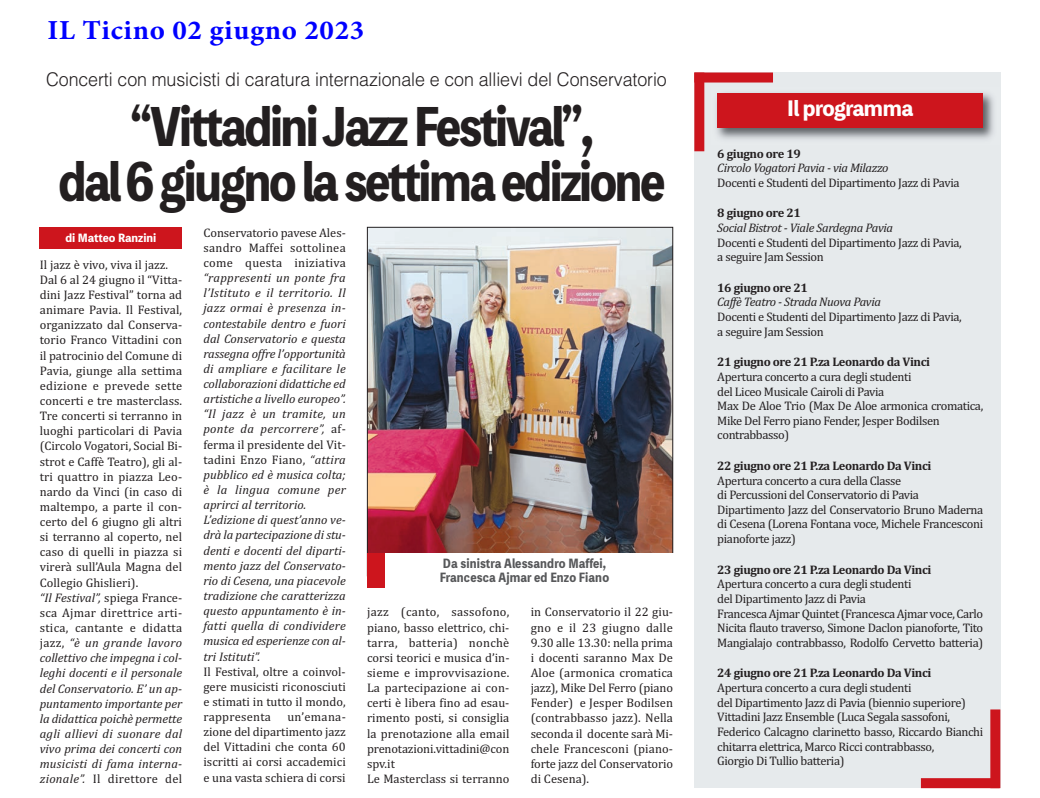
<style>
.page{position:relative;width:1040px;height:798px;background:#fff}
.page>*{position:absolute;margin:0;border:0;box-sizing:border-box;transform-origin:0 0}
.t1{font:50px/55px "Toppan Bunkyu Midashi Gothic Std N Extra Bold Proportional";letter-spacing:-.055em;color:#231f20;text-align:center;scale:.89 1}
.t2{font:700 27.5px "Minion Pro";letter-spacing:.02em;color:#00f;scale:1.05 1}
.t3{font:20px "Toppan Bunkyu Midashi Gothic Std N Extra Bold Proportional";letter-spacing:-.025em;color:#fff}
.t4{font:300 18.75px "Helvetica";letter-spacing:-.005em;color:#231f20;scale:.95 1}
.t5{font:12.5px/14.6px "Cambria";letter-spacing:-.03em;color:#231f20}
.t6{font:12.5px/15.1px "Cambria";letter-spacing:.005em;color:#231f20}
.t7{font:italic 12.5px/15.1px "Cambria";color:#231f20}
.t8{font:12px/13.2px "Toppan Bunkyu Midashi Gothic Std N Extra Bold Proportional";letter-spacing:.01em;color:#57585a;scale:.92 1}
.t9{font:10.75px "Toppan Bunkyu Midashi Gothic Std N Extra Bold Proportional";color:#fff}
.s1{font-style:italic}
.s2{font-style:normal}
.s3{font-weight:700}
</style>
<div class="page">
<img style="left:369px;top:229px;width:302px;height:324px">
<div style="left:367px;top:553px;width:18px;height:35px;background:#cd151d"></div>
<div style="left:40px;top:227px;width:142px;height:22px;background:#cd151d"></div>
<div style="left:694px;top:72px;width:306px;height:716px;background:#e6eaec"></div>
<img style="left:716px;top:93px;width:278px;height:46px">
<div style="left:717px;top:93px;width:266px;height:35px;background:#cd151d"></div>
<div style="left:694px;top:72px;width:79px;height:10px;background:#cd151d"></div>
<div style="left:694px;top:73px;width:10px;height:78px;background:#cd151d"></div>
<div style="left:921px;top:778px;width:78px;height:10px;background:#cd151d"></div>
<div style="left:990px;top:709px;width:10px;height:79px;background:#cd151d"></div>
<p class="t2" style="left:48px;top:10px;width:303px">IL Ticino 02 giugno 2023</p>
<p class="t4" style="left:46px;top:72px;width:655px">Concerti con musicisti di caratura internazionale e con allievi del Conservatorio</p>
<p class="t1" style="left:59px;top:104px;width:683px">“Vittadini Jazz Festival”,<br>dal 6 giugno la settima edizione</p>
<p class="t9" style="left:65px;top:233px;width:92px">di Matteo Ranzini</p>
<p class="t6" style="left:40px;top:258px;width:144px">Il jazz è vivo, viva il jazz.<br>Dal 6 al 24 giugno il “Vitta&shy;dini Jazz Festival” torna ad animare Pavia. Il Festival, organizzato dal Conserva&shy;torio Franco Vittadini con il patrocinio del Comune di<br>Pavia, giunge alla settima edizione e prevede sette concerti e tre masterclass.<br>Tre concerti si terranno in luoghi particolari di Pavia (Circolo Vogatori, Social Bi&shy;strot e Caffè Teatro), gli al&shy;tri quattro in piazza Leo&shy;nardo da Vinci (in caso di maltempo, a parte il con&shy;certo del 6 giugno gli altri si terranno al coperto, nel caso di quelli in piazza si virerà sull’Aula Magna del<br>Collegio Ghislieri).<br><span class="s1">“Il Festival”,</span> spiega France&shy;sca Ajmar direttrice arti&shy;stica, cantante e didatta jazz, <span class="s1">“è un grande lavoro collettivo che impegna i col‐ leghi docenti e il personale del Conservatorio. E’ un ap‐ puntamento importante per la didattica poichè permette agli allievi di suonare dal vivo prima dei concerti con musicisti di fama interna‐ zionale”.</span> Il direttore del</p>
<p class="t7" style="left:203px;top:226px;width:144px"><span class="s2">Conservatorio pavese Ales&shy;sandro Maffei sottolinea come questa iniziativa </span>“rappresenti un ponte fra l’Istituto e il territorio. Il jazz ormai è presenza in‐ contestabile dentro e fuori dal Conservatorio e questa rassegna offre l’opportunità di ampliare e facilitare le collaborazioni didattiche ed artistiche a livello europeo”. “Il jazz è un tramite, un ponte da percorrere”, <span class="s2">af&shy;ferma il presidente del Vit&shy;tadini Enzo Fiano,</span> “attira pubblico ed è musica colta; è la lingua comune per aprirci al territorio.<br>L’edizione di quest’anno ve‐ drà la partecipazione di stu‐ denti e docenti del diparti‐ mento jazz del Conservato‐ rio di Cesena, una piacevole tradizione che caratterizza questo appuntamento è in‐ fatti quella di condividere musica ed esperienze con al‐ tri Istituti”.<br><span class="s2">Il Festival, oltre a coinvol&shy;gere musicisti riconosciuti e stimati in tutto il mondo, rappresenta</span></p>
<p class="t5" style="left:203px;top:710px;width:144px;line-height:15.1px;text-align:justify;text-indent:84px">un’emana&shy;zione del dipartimento jazz del Vittadini che conta 60 iscritti ai corsi accademici e una vasta schiera di corsi</p>
<p class="t8" style="left:440px;top:558px;width:186px">Da sinistra Alessandro Maffei,<br>Francesca Ajmar ed Enzo Fiano</p>
<p class="t6" style="left:367px;top:606px;width:144px">jazz (canto, sassofono, piano, basso elettrico, chi&shy;tarra, batteria) nonchè corsi teorici e musica d’in&shy;sieme e improvvisazione.<br>La partecipazione ai con&shy;certi è libera fino ad esau&shy;rimento posti, si consiglia la prenotazione alla email prenotazioni.vittadini@con spv.it<br>Le Masterclass si terranno</p>
<p class="t5" style="left:531px;top:606px;width:144px;line-height:15.1px;text-align:justify">in Conservatorio il 22 giu&shy;gno e il 23 giugno dalle 9.30 alle 13.30: nella prima i docenti saranno Max De Aloe (armonica cromatica jazz), Mike Del Ferro (piano Fender) e Jesper Bodilsen (contrabbasso jazz). Nella seconda il docente sarà Mi&shy;chele Francesconi (piano&shy;forte jazz del Conservatorio di Cesena).</p>
<p class="t3" style="left:787px;top:101px;width:128px">Il programma</p>
<p class="t5" style="left:717px;top:147px;width:244px"><span class="s3">6 giugno ore 19<br></span><span class="s1">Circolo Vogatori Pavia ‐ via Milazzo<br></span>Docenti e Studenti del Dipartimento Jazz di Pavia</p>
<p class="t5" style="left:717px;top:207px;width:246px"><span class="s3">8 giugno ore 21<br></span><span class="s1">Social Bistrot ‐ Viale Sardegna Pavia<br></span>Docenti e Studenti del Dipartimento Jazz di Pavia, a seguire Jam Session</p>
<p class="t5" style="left:717px;top:281px;width:246px"><span class="s3">16 giugno ore 21<br></span><span class="s1">Caffè Teatro ‐ Strada Nuova Pavia<br></span>Docenti e Studenti del Dipartimento Jazz di Pavia, a seguire Jam Session</p>
<p class="t5" style="left:717px;top:356px;width:267px"><span class="s3">21 giugno ore 21 P.za Leonardo da Vinci<br></span>Apertura concerto a cura degli studenti<br>del Liceo Musicale Cairoli di Pavia<br>Max De Aloe Trio (Max De Aloe armonica cromatica, Mike Del Ferro piano Fender, Jesper Bodilsen contrabbasso)</p>
<p class="t5" style="left:717px;top:459px;width:267px"><span class="s3">22 giugno ore 21 P.za Leonardo Da Vinci<br></span>Apertura concerto a cura della Classe<br>di Percussioni del Conservatorio di Pavia Dipartimento Jazz del Conservatorio Bruno Maderna di Cesena (Lorena Fontana voce, Michele Francesconi pianoforte jazz)</p>
<p class="t5" style="left:717px;top:563px;width:267px"><span class="s3">23 giugno ore 21 P.za Leonardo Da Vinci<br></span>Apertura concerto a cura degli studenti<br>del Dipartimento Jazz di Pavia<br>Francesca Ajmar Quintet (Francesca Ajmar voce, Carlo Nicita flauto traverso, Simone Daclon pianoforte, Tito Mangialajo contrabbasso, Rodolfo Cervetto batteria)</p>
<p class="t5" style="left:717px;top:667px;width:267px"><span class="s3">24 giugno ore 21 P.za Leonardo Da Vinci<br></span>Apertura concerto a cura degli studenti<br>del Dipartimento Jazz di Pavia (biennio superiore)<br>Vittadini Jazz Ensemble (Luca Segala sassofoni, Federico Calcagno clarinetto basso, Riccardo Bianchi chitarra elettrica, Marco Ricci contrabbasso,<br>Giorgio Di Tullio batteria)</p>
</div>
